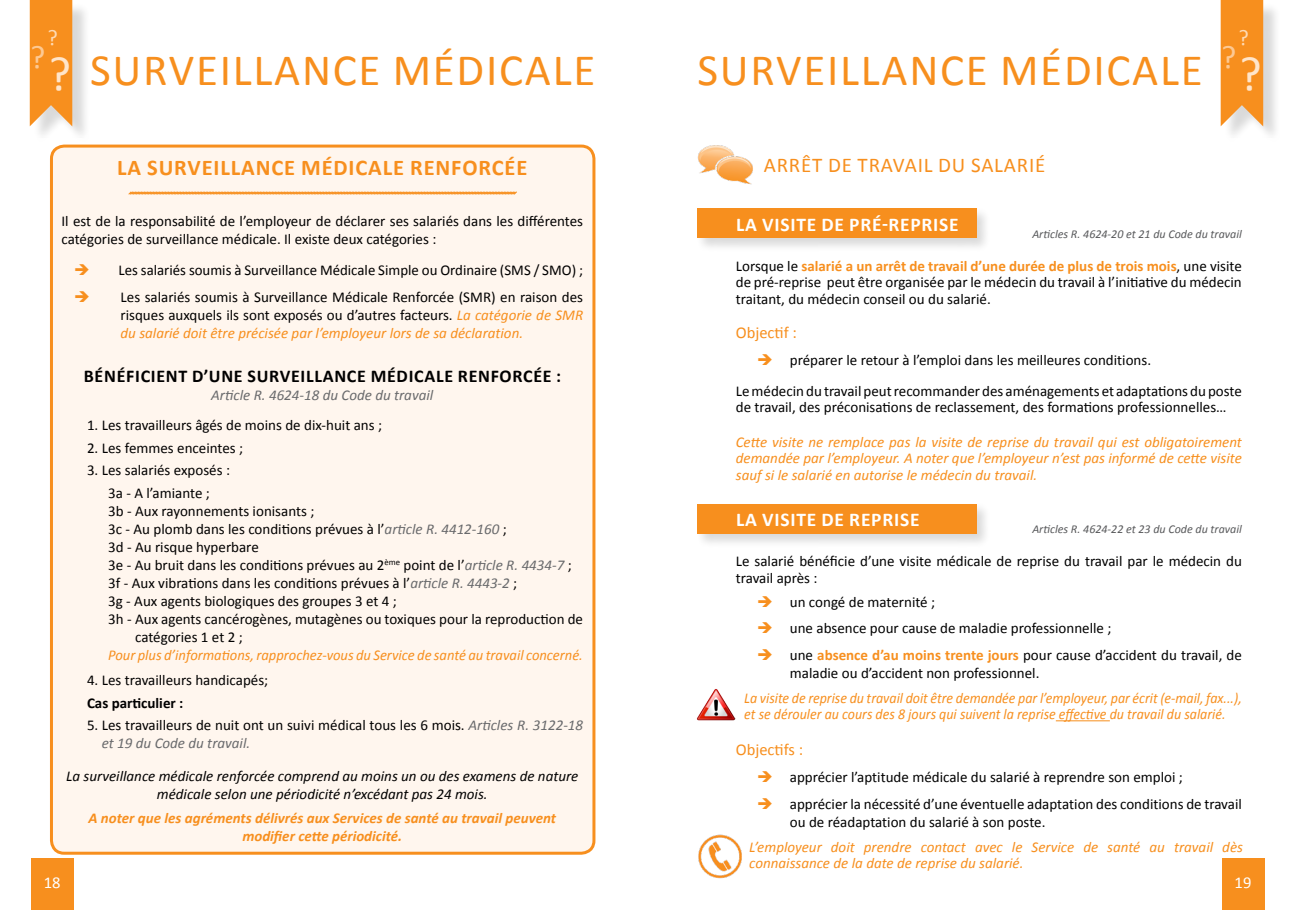
<style>
.page{position:relative;width:1293px;height:910px;background:#fff}
.page>*{position:absolute;margin:0;border:0;box-sizing:border-box;transform-origin:0 0}
.t1{font:49.05px "Calibri";color:#ffe5ca}
.t2{font:45px "Calibri";letter-spacing:.04em;color:#f78f1e}
.t3{font:33px "Calibri";color:#fdc993}
.t4{font:700 22.5px "Calibri";letter-spacing:.04em;color:#f78f1e}
.t5{font:22.5px "Calibri";color:#fedab4}
.t6{font:21px "Calibri";letter-spacing:.04em;color:#f78f1e}
.t7{font:700 19.5px "Calibri";letter-spacing:.04em;color:#fff}
.t8{font:700 18px "Calibri";letter-spacing:.04em;color:#000}
.t9{font:16.65px "Calibri";color:#fff}
.t10{font:16.5px "Calibri";color:#f78f1e}
.t11{font:15px/26.5px "Calibri";color:#000}
.t12{font:italic 15px/16.5px "Calibri";color:#f78f1e}
.t13{font:italic 15px/16.5px "Calibri";color:#f78f1e;scale:.93 1}
.t14{font:italic 15px/18px "Calibri";color:#000;text-align:center}
.t15{font:italic 700 15px/18px "Calibri";color:#f78f1e;text-align:center}
.t16{font:italic 15px "Calibri";color:#696a6c}
.t17{font:700 15px "Calibri";color:#000}
.t18{font:italic 12px "Calibri";color:#58595b}
.s1{font-style:normal;color:#000}
.s2{font-style:italic;color:#696a6c}
.s3{font-weight:700;color:#f78f1e}
</style>
<div class="page">
<div style="left:32px;top:2px;width:59px;height:142px;background:#000;opacity:.15"></div>
<svg style="left:30px;top:0;width:42px;height:128px;background:#f59731"></svg>
<div style="left:1223px;top:2px;width:59px;height:142px;background:#000;opacity:.15"></div>
<svg style="left:1220px;top:0;width:43px;height:128px;background:#f59934"></svg>
<div style="left:31px;top:859px;width:42px;height:51px;background:#f78f1e"></div>
<div style="left:1221px;top:859px;width:43px;height:51px;background:#f78f1e"></div>
<hr style="left:1056px;top:720px;width:54px;height:1px;background:#f78f1e">
<img style="left:697px;top:145px;width:56px;height:39px">
<img style="left:698px;top:834px;width:44px;height:44px">
<div style="left:695px;top:206px;width:296px;height:47px;background:#000;opacity:.15"></div>
<div style="left:697px;top:208px;width:280px;height:30px;background:#f78f1e"></div>
<div style="left:695px;top:502px;width:296px;height:46px;background:#000;opacity:.15"></div>
<div style="left:697px;top:504px;width:280px;height:30px;background:#f78f1e"></div>
<img style="left:697px;top:689px;width:39px;height:32px">
<div style="left:51px;top:146px;width:543px;height:707px;background:#fff6ee;border-radius:13px"></div>
<div style="left:50px;top:145px;width:545px;height:710px;border:3px solid #f78f1e;border-radius:13px"></div>
<svg style="left:128px;top:191px;width:389px;height:4px;background:#f9b66e"></svg>
<h3 class="t5" style="left:47px;top:23px;width:12px">?</h3>
<h3 class="t3" style="left:30px;top:36px;width:17px">?</h3>
<h1 class="t1" style="left:48px;top:43px;width:24px">?</h1>
<h2 class="t2" style="left:90px;top:41px;width:237px">Survei llance</h2>
<h2 class="t2" style="left:393px;top:41px;width:198px">m édicale</h2>
<h2 class="t2" style="left:697px;top:41px;width:237px">Survei llance</h2>
<h2 class="t2" style="left:1000px;top:41px;width:198px">m édicale</h2>
<h3 class="t5" style="left:1238px;top:23px;width:12px">?</h3>
<h3 class="t3" style="left:1221px;top:36px;width:17px">?</h3>
<h1 class="t1" style="left:1239px;top:43px;width:24px">?</h1>
<h3 class="t4" style="left:117px;top:153px;width:412px">LA SURVEILLANCE MÉDICALE RENFORCÉE</h3>
<h3 class="t6" style="left:764px;top:152px;width:283px">Arrêt de travail du salarié</h3>
<p class="t11" style="left:61px;top:212px;width:523px;line-height:18px">I l est de la responsabilité de l’employeur de déclarer ses salariés dans les différentes catégories de surveillance médicale. I l existe deux catégories :</p>
<p class="t11" style="left:119px;top:257px;width:466px">Les salariés soumis à Surveillance Médicale Simple ou Ordinaire (SMS / SMO) ;<br>Les salariés soumis à Surveillance Médicale Renforcée (SMR) en raison des</p>
<p class="t12" style="left:121px;top:305px;width:464px;line-height:18px"><span class="s1">risques auxquels ils sont exposés ou d’autres facteurs.</span> La catégorie de SMR du salarié doit être précisée par l’employeur lors de sa déclaration.</p>
<p class="t8" style="left:84px;top:365px;width:479px">BÉNÉFICIENT D’UNE SURVEILLANCE MÉDICALE RENFORCÉE :</p>
<p class="t16" style="left:211px;top:385px;width:223px">Article R. 4624-18 du Code du travail</p>
<p class="t11" style="left:87px;top:412px;width:297px">1. Les travailleurs âgés de moins de dix-huit ans ;</p>
<p class="t11" style="left:87px;top:435px;width:158px">2. Les femmes enceintes ;</p>
<p class="t11" style="left:87px;top:459px;width:144px;line-height:22.5px;text-align:center">3. Les salariés exposés :<br>3a - A l’amiante ;</p>
<p class="t11" style="left:108px;top:498px;width:208px">3b - Aux rayonnements ionisants ;</p>
<p class="t11" style="left:108px;top:516px;width:400px">3c - Au plomb dans les conditions prévues à l’<span class="s2">article R. 4412-160</span> ;</p>
<p class="t11" style="left:108px;top:534px;width:152px">3d - Au risque hyperbare</p>
<p class="t11" style="left:108px;top:552px;width:465px">3e - Au bruit dans les conditions prévues au 2<sup>ème</sup> point de l’<span class="s2">article R. 4434-7</span> ;</p>
<p class="t11" style="left:108px;top:570px;width:410px">3f - Aux vibrations dans les conditions prévues à l’<span class="s2">article R. 4443-2</span> ;</p>
<p class="t11" style="left:108px;top:588px;width:290px">3g - Aux agents biologiques des groupes 3 et 4 ;</p>
<p class="t11" style="left:108px;top:606px;width:476px">3h - Aux agents cancérogènes, mutagènes ou toxiques pour la reproduction de</p>
<p class="t11" style="left:135px;top:624px;width:109px">catégories 1 et 2 ;</p>
<p class="t12" style="left:108px;top:646px;width:476px">Pour plus d’informations, rapprochez-vous du Service de santé au travail concerné.</p>
<p class="t11" style="left:87px;top:667px;width:183px">4. Les travailleurs handicapés;</p>
<p class="t17" style="left:87px;top:693px;width:98px">CAS PARTICULIER :</p>
<p class="t11" style="left:102px;top:716px;width:483px;line-height:18px;text-indent:-15px">5. Les travailleurs de nuit ont un suivi médical tous les 6 mois. <span class="s2">Articles R. 3122-18 et 19 du Code du travail.</span></p>
<p class="t14" style="left:66px;top:767px;width:514px">La surveillance médicale renforcée comprend au moins un ou des examens de nature médicale selon une périodicité n’excédant pas 24 mois.</p>
<p class="t15" style="left:88px;top:809px;width:469px">A noter que les agréments délivrés aux Services de santé au travail peuvent modifier cette périodicité.</p>
<h3 class="t7" style="left:736px;top:212px;width:224px">LA VISITE DE PRÉ-REPRISE</h3>
<p class="t18" style="left:1032px;top:225px;width:211px">Articles R. 4624-20 et 21 du Code du travail</p>
<p class="t11" style="left:736px;top:257px;width:507px;line-height:16.5px;text-align:justify">Lorsque le <span class="s3">SALARIÉ A UN ARRÊT DE TRAVAIL D’UNE DURÉE DE PLUS DE TROIS MOIS</span>, une visite de pré-reprise peut être organisée par le médecin du travail à l’initiative du médecin traitant, du médecin conseil ou du salarié.</p>
<p class="t10" style="left:736px;top:322px;width:63px">Objectif :</p>
<p class="t11" style="left:736px;top:344px;width:507px;line-height:31px;text-indent:54px">préparer le retour à l’emploi dans les meilleures conditions.<br>Le médecin du travail peut recommander des aménagements et adaptations du poste</p>
<p class="t11" style="left:736px;top:394px;width:492px">de travail, des préconisations de reclassement, des formations professionnelles…</p>
<p class="t12" style="left:736px;top:433px;width:508px;text-align:justify">Cette visite ne remplace pas la visite de reprise du travail qui est obligatoirement demandée par l’employeur. A noter que l’employeur n’est pas informé de cette visite sauf si le salarié en autorise le médecin du travail.</p>
<h3 class="t7" style="left:736px;top:507px;width:185px">LA VISITE DE REPRISE</h3>
<p class="t18" style="left:1032px;top:521px;width:211px">Articles R. 4624-22 et 23 du Code du travail</p>
<p class="t11" style="left:736px;top:553px;width:507px;line-height:16.5px">Le salarié bénéficie d’une visite médicale de reprise du travail par le médecin du travail après :</p>
<p class="t11" style="left:790px;top:588px;width:453px">un congé de maternité ;<br>une absence pour cause de maladie professionnelle ;<br>une <span class="s3">ABSENCE D’AU MOINS TRENTE JOURS</span> pour cause d’accident du travail, de</p>
<p class="t11" style="left:790px;top:659px;width:251px">maladie ou d’accident non professionnel.</p>
<p class="t13" style="left:744px;top:689px;width:536px">La visite de reprise du travail doit être demandée par l’employeur, par écrit (e-mail, fax...), et se dérouler au cours des 8 jours qui suivent la reprise effective du travail du salarié.</p>
<p class="t10" style="left:736px;top:739px;width:69px">Objectifs :</p>
<p class="t11" style="left:790px;top:764px;width:453px">apprécier l’aptitude médicale du salarié à reprendre son emploi ; apprécier la nécessité d’une éventuelle adaptation des conditions de travail</p>
<p class="t11" style="left:790px;top:809px;width:257px">ou de réadaptation du salarié à son poste.</p>
<p class="t12" style="left:749px;top:838px;width:495px">L’employeur doit prendre contact avec le Service de santé au travail dès connaissance de la date de reprise du salarié.</p>
<p class="t9" style="left:44px;top:872px;width:18px">18</p>
<p class="t9" style="left:1234px;top:872px;width:18px">19</p>
</div>
